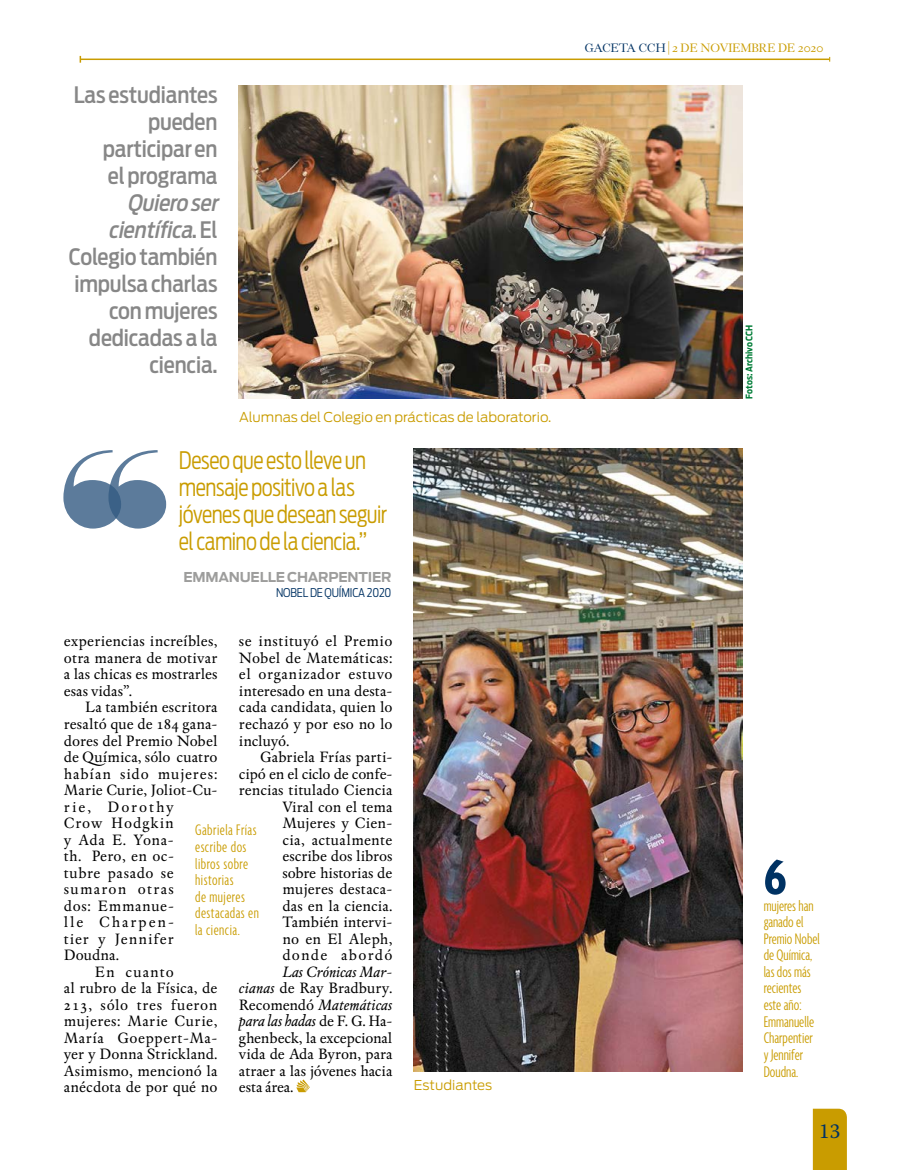
<style>
.page{position:relative;width:915px;height:1170px;background:#fff}
.page>*{position:absolute;margin:0;border:0;box-sizing:border-box;transform-origin:0 0}
.t1{font:700 condensed 52.5px "Agenda";color:#003263}
.t2{font:300 24px/27px "Antenna Cond";letter-spacing:-.025em;color:#c99c00;scale:.91 1}
.t3{font:500 22.5px/27px "Antenna Cond";letter-spacing:-.005em;color:#878787;text-align:right}
.t4{font:21px "Warnock Pro";color:#003263}
.t5{font:300 extra-condensed 16.65px/16.6px "Agenda";color:#c99c00}
.t6{font:300 extra-condensed 16.5px/16.5px "Agenda";letter-spacing:.025em;color:#c99c00}
.t7{font:300 extra-condensed 16.5px/16.5px "Agenda";color:#c99c00}
.t8{font:15.75px/16.5px "Espinosa Nova";letter-spacing:.005em;color:#000;text-align:justify}
.t9{font:15.75px "Espinosa Nova";letter-spacing:.035em;color:#000}
.t10{font:15.75px "Espinosa Nova";letter-spacing:.04em;color:#000}
.t11{font:15.75px "Espinosa Nova";letter-spacing:.06em;color:#000}
.t12{font:15.75px "Espinosa Nova";letter-spacing:.045em;color:#000}
.t13{font:15.75px "Espinosa Nova";letter-spacing:.05em;color:#000}
.t14{font:15.75px "Espinosa Nova";letter-spacing:.08em;color:#000}
.t15{font:15.75px "Espinosa Nova";letter-spacing:.115em;color:#000}
.t16{font:15.75px "Espinosa Nova";letter-spacing:.12em;color:#000}
.t17{font:15.75px "Espinosa Nova";letter-spacing:.07em;color:#000}
.t18{font:300 13.5px "Antenna";color:#c99c00}
.t19{font:13.5px "Wessex";color:#c99c00}
.t20{font:700 13.5px "Antenna";letter-spacing:-.015em;color:#9d9d9c}
.t21{font:300 12px "Antenna Cond";letter-spacing:-.015em;color:#003263}
.t22{font:700 9px "Antenna Cond";letter-spacing:-.005em;color:#007c37}
.s1{font-style:italic}
.s2{font-family:"Antenna"}
.s3{color:#003263}
.s4{font-size:16.65px}
</style>
<div class="page">
<img style="left:239px;top:85px;width:503px;height:313px">
<svg style="left:63px;top:450px;width:103px;height:78px"></svg>
<img style="left:413px;top:448px;width:329px;height:622px">
<svg style="left:296px;top:1079px;width:13px;height:13px"></svg>
<hr style="left:80px;top:59px;width:749px;height:1px;background:#c99c00">
<div style="left:812px;top:1108px;width:34px;height:61px;background:#c99c00"></div>
<h3 class="t3" style="left:74px;top:81px;width:145px">Las estudiantes pueden participar en<br>el programa</h3>
<h3 class="t3" style="left:69px;top:189px;width:155px"><span class="s1">Quiero ser científica</span>. E l<br>Colegio también impulsa charlas con mujeres dedicadas a la ciencia.</h3>
<p class="t18" style="left:239px;top:409px;width:314px">Alumnas del Colegio en prácticas de laboratorio.</p>
<h2 class="t2" style="left:179px;top:447px;width:230px">Deseo que esto lleve un mensaje positivo a las jóvenes que desean seguir el camino de la ciencia.<span class="s2">”</span></h2>
<p class="t20" style="left:183px;top:569px;width:209px">EMMANUELLE CHARPENTIER</p>
<p class="t21" style="left:276px;top:585px;width:117px">NOBEL DE QUÍMICA 2020</p>
<p class="t8" style="left:64px;top:633px;width:155px">experiencias increíbles, otra manera de motivar a las chicas es mostrarles esas vidas”.</p>
<p class="t8" style="left:85px;top:699px;width:134px">La también escritora</p>
<p class="t8" style="left:64px;top:716px;width:155px">resaltó que de 184 gana-</p>
<p class="t8" style="left:64px;top:732px;width:155px">dores del Premio Nobel</p>
<p class="t8" style="left:64px;top:749px;width:155px">de Química, sólo cuatro</p>
<p class="t11" style="left:64px;top:764px;width:155px">habían sido mujeres:</p>
<p class="t8" style="left:64px;top:782px;width:155px">Marie Curie, Joliot-Cu-</p>
<p class="t15" style="left:64px;top:797px;width:111px">rie, Dorothy</p>
<p class="t11" style="left:64px;top:814px;width:111px">Crow Hodgkin</p>
<p class="t8" style="left:64px;top:831px;width:111px">y Ada E. Yona-</p>
<p class="t8" style="left:64px;top:848px;width:111px">th. Pero, en oc-</p>
<p class="t12" style="left:64px;top:863px;width:111px">tubre pasado se</p>
<p class="t14" style="left:64px;top:880px;width:111px">sumaron otras</p>
<p class="t10" style="left:64px;top:896px;width:111px">dos: Emmanue-</p>
<p class="t16" style="left:64px;top:913px;width:111px">lle Charpen-</p>
<p class="t13" style="left:64px;top:929px;width:111px">tier y Jennifer</p>
<p class="t8" style="left:64px;top:947px;width:57px">Doudna.</p>
<p class="t17" style="left:95px;top:962px;width:80px">En cuanto</p>
<p class="t8" style="left:64px;top:980px;width:155px">al rubro de la Física, de</p>
<p class="t10" style="left:64px;top:995px;width:155px">213, sólo tres fueron</p>
<p class="t9" style="left:64px;top:1012px;width:155px">mujeres: Marie Curie,</p>
<p class="t9" style="left:64px;top:1028px;width:155px">María Goeppert-Ma-</p>
<p class="t8" style="left:64px;top:1046px;width:155px">yer y Donna Strickland.</p>
<p class="t8" style="left:64px;top:1062px;width:155px">Asimismo, mencionó la</p>
<p class="t8" style="left:64px;top:1079px;width:155px">anécdota de por qué no</p>
<p class="t8" style="left:239px;top:633px;width:155px">se instituyó el Premio Nobel de Matemáticas: el organizador estuvo interesado en una desta&shy;cada candidata, quien lo rechazó y por eso no lo incluyó.</p>
<p class="t8" style="left:239px;top:749px;width:155px;text-align:right">Gabriela Frías parti&shy;cipó en el ciclo de confe&shy;rencias titulado Ciencia<br>Viral con el tema<br>Mujeres y Cien-<br>cia, actualmente escribe dos libros<br>sobre historias de mujeres destaca-<br>das en la ciencia.<br>También intervi-<br>no en El Aleph, donde abordó</p>
<p class="t8" style="left:239px;top:963px;width:155px;text-indent:43px"><span class="s1">Las Crónicas Mar&shy;cianas</span> de Ray Bradbury.<br>Recomendó <span class="s1">Matemáticas para las hadas</span> de F. G. Ha&shy;ghenbeck, la excepcional vida de Ada Byron, para atraer a las jóvenes hacia esta área.</p>
<p class="t6" style="left:195px;top:821px;width:65px">Gabriela Frías escribe dos libros sobre historias<br>de mujeres destacadas en la ciencia.</p>
<p class="t18" style="left:414px;top:1077px;width:80px">Estudiantes</p>
<p class="t19" style="left:584px;top:40px;width:240px"><span class="s3">GACETA CCH</span> | 2 DE NOVIEMBRE DE 2020</p>
<p class="t22" style="left:743px;top:398px;width:75px;rotate:-90deg">Fotos: Archivo CCH</p>
<h1 class="t1" style="left:763px;top:846px;width:25px">6</h1>
<p class="t7" style="left:763px;top:896px;width:58px">mujeres han ganado el<br>Premio Nobel de Química, las dos <span class="s4">más</span></p>
<p class="t5" style="left:763px;top:979px;width:52px">recientes este año:<br>Emmanuelle<br>Charpentier y Jennifer<br>Doudna.</p>
<h3 class="t4" style="left:819px;top:1118px;width:23px">13</h3>
</div>
